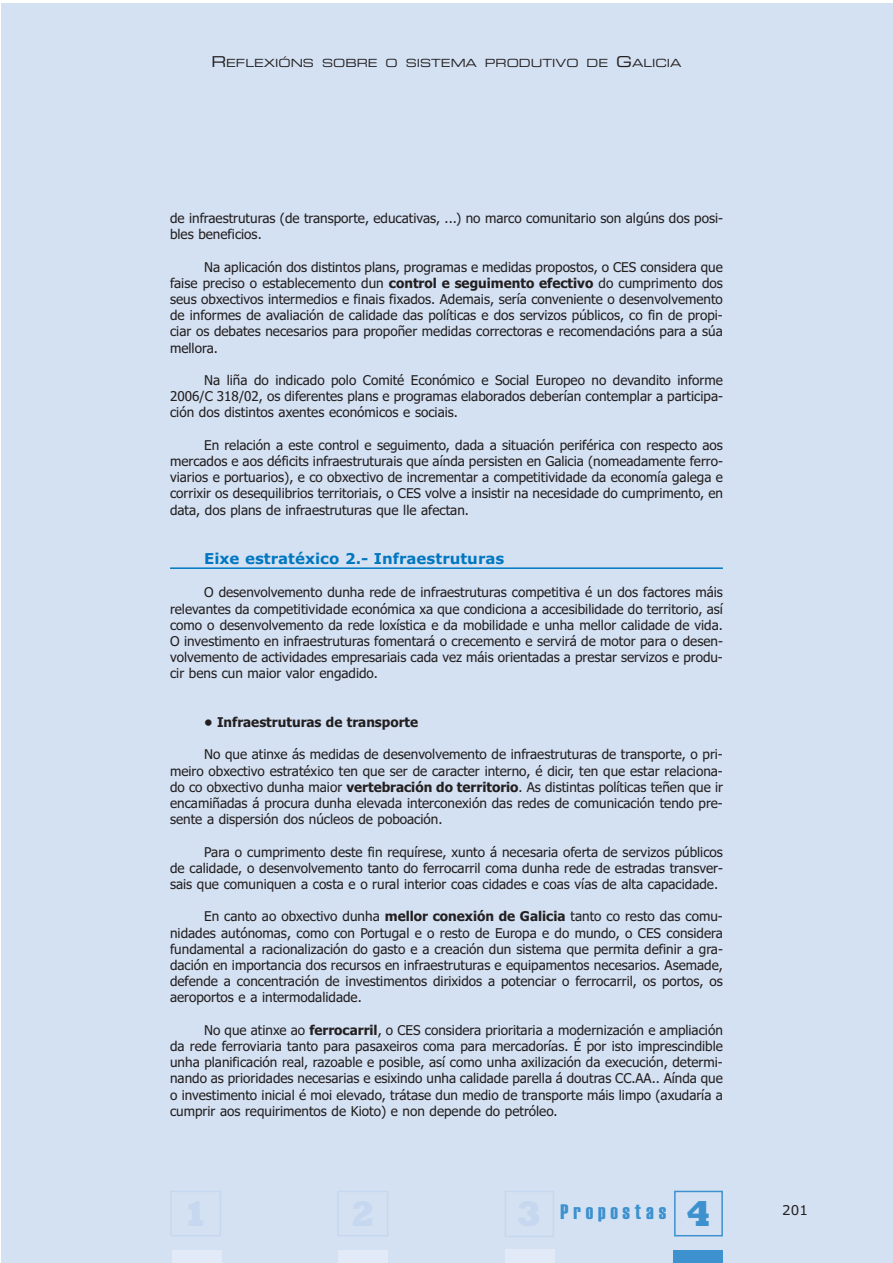
<style>
.page{position:relative;width:893px;height:1263px;background:#fff}
.page>*{position:absolute;margin:0;border:0;box-sizing:border-box;transform-origin:0 0}
.t1{font:800 36px "Rockwell";color:#3d91ce}
.t2{font:21px "Haettenschweiler";letter-spacing:.235em;color:#3d91ce}
.t3{font:700 15px "Verdana";color:#0077c0}
.t4{font:13.5px/16.2px "Tahoma";color:#231f20;text-align:justify}
.t5{font:700 13.5px "Tahoma";color:#231f20}
.t6{font:13.5px "Verdana";color:#231f20}
.t7{font:11.25px "Eurostile Extended Two";color:#231f20}
.s1{font-size:15px}
.s2{font-weight:700}
</style>
<div class="page">
<div style="left:1px;top:3px;width:892px;height:1260px;background:#d4e1f2"></div>
<hr style="left:170px;top:567px;width:553px;height:2px;background:#0077c0">
<div style="left:170px;top:1191px;width:51px;height:45px;border:2px solid #c6d8ef"></div>
<div style="left:337px;top:1191px;width:51px;height:45px;border:2px solid #c6d8ef"></div>
<div style="left:505px;top:1191px;width:49px;height:46px;border:2px solid #c6d8ef"></div>
<div style="left:674px;top:1191px;width:49px;height:45px;border:2px solid #3d91ce"></div>
<div style="left:172px;top:1250px;width:49px;height:13px;background:#e1eaf6"></div>
<div style="left:339px;top:1250px;width:49px;height:13px;background:#e1eaf6"></div>
<div style="left:505px;top:1249px;width:49px;height:14px;background:#e1eaf6"></div>
<div style="left:674px;top:1250px;width:49px;height:13px;background:#3d91ce"></div>
<p class="t7" style="left:211px;top:59px;width:472px"><span class="s1">R</span>EFLEXIÓNS SOBRE O SISTEMA PRODUTIVO DE <span class="s1">G</span>ALICIA</p>
<p class="t4" style="left:170px;top:210px;width:554px">de infraestruturas (de transporte, educativas, ...) no marco comunitario son algúns dos posi&shy;bles beneficios.</p>
<p class="t4" style="left:170px;top:259px;width:554px;text-indent:34px">Na aplicación dos distintos plans, programas e medidas propostos, o CES considera que faise preciso o establecemento dun <span class="s2">control e seguimento efectivo</span> do cumprimento dos seus obxectivos intermedios e finais fixados. Ademais, sería conveniente o desenvolvemento de informes de avaliación de calidade das políticas e dos servizos públicos, co fin de propi&shy;ciar os debates necesarios para propoñer medidas correctoras e recomendacións para a súa mellora.</p>
<p class="t4" style="left:170px;top:372px;width:554px;text-indent:34px">Na liña do indicado polo Comité Económico e Social Europeo no devandito informe 2006/C 318/02, os diferentes plans e programas elaborados deberían contemplar a participa&shy;ción dos distintos axentes económicos e sociais.</p>
<p class="t4" style="left:170px;top:437px;width:554px;text-indent:34px">En relación a este control e seguimento, dada a situación periférica con respecto aos mercados e aos déficits infraestruturais que aínda persisten en Galicia (nomeadamente ferro&shy;viarios e portuarios), e co obxectivo de incrementar a competitividade da economía galega e corrixir os desequilibrios territoriais, o CES volve a insistir na necesidade do cumprimento, en data, dos plans de infraestruturas que lle afectan.</p>
<p class="t3" style="left:204px;top:550px;width:302px">Eixe estratéxico 2.- Infraestruturas</p>
<p class="t4" style="left:170px;top:585px;width:554px;text-indent:34px">O desenvolvemento dunha rede de infraestruturas competitiva é un dos factores máis relevantes da competitividade económica xa que condiciona a accesibilidade do territorio, así como o desenvolvemento da rede loxística e da mobilidade e unha mellor calidade de vida.<br>O investimento en infraestruturas fomentará o crecemento e servirá de motor para o desen&shy;volvemento de actividades empresariais cada vez máis orientadas a prestar servizos e produ&shy;cir bens cun maior valor engadido.</p>
<p class="t5" style="left:204px;top:714px;width:216px">• Infraestruturas de transporte</p>
<p class="t4" style="left:170px;top:747px;width:554px;text-indent:34px">No que atinxe ás medidas de desenvolvemento de infraestruturas de transporte, o pri&shy;meiro obxectivo estratéxico ten que ser de caracter interno, é dicir, ten que estar relaciona&shy;do co obxectivo dunha maior <span class="s2">vertebración do territorio</span>. As distintas políticas teñen que ir encamiñadas á procura dunha elevada interconexión das redes de comunicación tendo pre&shy;sente a dispersión dos núcleos de poboación.</p>
<p class="t4" style="left:170px;top:844px;width:554px;text-indent:34px">Para o cumprimento deste fin requírese, xunto á necesaria oferta de servizos públicos de calidade, o desenvolvemento tanto do ferrocarril coma dunha rede de estradas transver&shy;sais que comuniquen a costa e o rural interior coas cidades e coas vías de alta capacidade.</p>
<p class="t4" style="left:170px;top:909px;width:554px;text-indent:34px">En canto ao obxectivo dunha <span class="s2">mellor conexión de Galicia</span> tanto co resto das comu&shy;nidades autónomas, como con Portugal e o resto de Europa e do mundo, o CES considera fundamental a racionalización do gasto e a creación dun sistema que permita definir a gra&shy;dación en importancia dos recursos en infraestruturas e equipamentos necesarios. Asemade, defende a concentración de investimentos dirixidos a potenciar o ferrocarril, os portos, os aeroportos e a intermodalidade.</p>
<p class="t4" style="left:170px;top:1022px;width:554px;text-indent:34px">No que atinxe ao <span class="s2">ferrocarril</span>, o CES considera prioritaria a modernización e ampliación da rede ferroviaria tanto para pasaxeiros coma para mercadorías. É por isto imprescindible unha planificación real, razoable e posible, así como unha axilización da execución, determi&shy;nando as prioridades necesarias e esixindo unha calidade parella á doutras CC.AA.. Aínda que o investimento inicial é moi elevado, trátase dun medio de transporte máis limpo (axudaría a cumprir aos requirimentos de Kioto) e non depende do petróleo.</p>
<h2 class="t2" style="left:560px;top:1200px;width:107px">Propostas</h2>
<h1 class="t1" style="left:686px;top:1193px;width:26px">4</h1>
<p class="t6" style="left:782px;top:1202px;width:27px">201</p>
</div>
